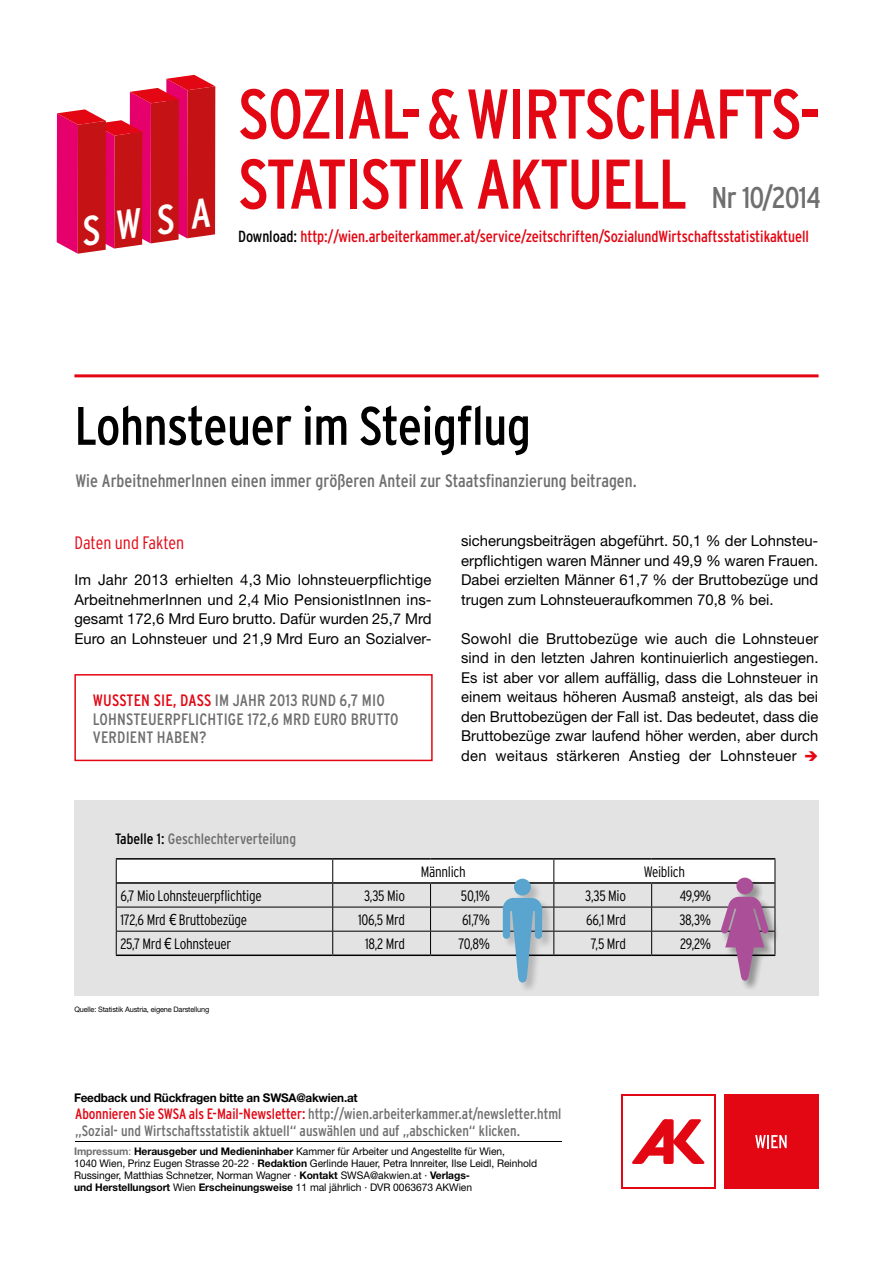
<style>
.page{position:relative;width:893px;height:1263px;background:#fff}
.page>*{position:absolute;margin:0;border:0;box-sizing:border-box;transform-origin:0 0}
.t1{font:condensed 70.05px/70.1px "Interstate";letter-spacing:-.03em;color:#e30613}
.t2{font:condensed 54px "Interstate";letter-spacing:-.01em;color:#000}
.t3{font:condensed 41.25px "Interstate";color:#fff}
.t4{font:condensed 30px "Interstate";letter-spacing:-.025em;color:#706f6f}
.t5{font:condensed 18px "Interstate";color:#706f6f}
.t6{font:300 condensed 18px "Interstate";color:#e30613}
.t7{font:condensed 16.5px/18.5px "Interstate";letter-spacing:.01em;color:#706f6f}
.t8{font:condensed 16.05px "Interstate";letter-spacing:-.005em;color:#e30613}
.t9{font:15px/19.5px "Helvetica Neue LT Pro";letter-spacing:.005em;color:#000;text-align:justify}
.t10{font:condensed 15px/16.5px "Interstate";color:#706f6f}
.t11{font:300 condensed 15px "Interstate";letter-spacing:-.02em;color:#000}
.t12{font:700 12px "Helvetica Neue LT Pro";letter-spacing:-.02em;color:#000}
.t13{font:10.5px/12px "Helvetica Neue LT Pro";letter-spacing:-.005em;color:#000}
.t14{font:7.5px "Helvetica Neue LT Pro";letter-spacing:-.02em;color:#000}
.s1{color:#000}
.s2{color:#e30613}
.s3{font-family:"Helvetica LT Pro";font-weight:400}
.s4{font-weight:700;color:#706f6f}
.s5{color:#706f6f}
.s6{font-weight:700}
</style>
<div class="page">
<div style="left:621px;top:1094px;width:95px;height:95px;background:#e30613"></div>
<div style="left:623px;top:1096px;width:91px;height:91px;background:#fff"></div>
<svg style="left:632px;top:1119px;width:73px;height:45px"></svg>
<div style="left:724px;top:1094px;width:95px;height:95px;background:#e30613"></div>
<svg style="left:755px;top:1135px;width:32px;height:13px"></svg>
<svg style="left:57px;top:75px;width:158px;height:179px"></svg>
<div style="left:74px;top:1138px;width:488px;height:5px;background:#000;opacity:.75"></div>
<hr style="left:74px;top:374px;width:745px;height:3px;background:#e30613">
<div style="left:74px;top:800px;width:745px;height:195px;background:#e3e3e3"></div>
<hr style="left:116px;top:858px;width:217px;height:2px;background:#000">
<hr style="left:333px;top:858px;width:98px;height:2px;background:#000">
<hr style="left:431px;top:858px;width:123px;height:2px;background:#000">
<hr style="left:554px;top:858px;width:98px;height:2px;background:#000">
<hr style="left:652px;top:858px;width:123px;height:2px;background:#000">
<div style="left:74px;top:674px;width:359px;height:87px;border:2px solid #e30613"></div>
<div style="left:721px;top:896px;width:59px;height:96px;background:#000;opacity:.2"></div>
<div style="left:502px;top:878px;width:52px;height:116px;background:#000;opacity:.2"></div>
<svg style="left:116px;top:859px;width:660px;height:125px"></svg>
<div style="left:514px;top:879px;width:17px;height:16px;background:#59a5cf;border-radius:50%"></div>
<h3 class="t3" style="left:78px;top:207px;width:132px;rotate:-7deg">SWSA</h3>
<h1 class="t1" style="left:238px;top:78px;width:578px">SOZIAL- &amp; WIRTSCHAFTS-<br>STATISTIK AKTUELL</h1>
<h3 class="t4" style="left:712px;top:181px;width:111px">Nr 10/2014</h3>
<p class="t8" style="left:238px;top:227px;width:572px"><span class="s1">Download:</span> http://wien.arbeiterkammer.at/service/zeitschriften/SozialundWirtschaftsstatistikaktuell</p>
<h2 class="t2" style="left:74px;top:396px;width:458px">Lohnsteuer im Steigflug</h2>
<p class="t5" style="left:75px;top:470px;width:563px">Wie ArbeitnehmerInnen einen immer größeren Anteil zur Staatsfinanzierung beitragen.</p>
<p class="t6" style="left:74px;top:533px;width:111px">Daten und Fakten</p>
<p class="t9" style="left:74px;top:570px;width:359px">Im Jahr 2013 erhielten 4,3 Mio lohnsteuerpflichtige ArbeitnehmerInnen und 2,4 Mio PensionistInnen ins&shy;gesamt 172,6 Mrd Euro brutto. Dafür wurden 25,7 Mrd Euro an Lohnsteuer und 21,9 Mrd Euro an Sozialver-</p>
<p class="t7" style="left:93px;top:691px;width:307px"><span class="s2">WUSSTEN SIE, DASS</span> IM JAHR 2013 RUND 6,7 MIO<br>LOHNSTEUERPFLICHTIGE 172,6 MRD EURO BRUTTO<br>VERDIENT HABEN?</p>
<p class="t10" style="left:115px;top:830px;width:182px"><span class="s1">Tabelle 1:</span> Geschlechterverteilung</p>
<p class="t9" style="left:461px;top:531px;width:359px">sicherungsbeiträgen abgeführt. 50,1 % der Lohnsteu&shy;erpflichtigen waren Männer und 49,9 % waren Frauen.<br>Dabei erzielten Männer 61,7 % der Bruttobezüge und trugen zum Lohnsteueraufkommen 70,8 % bei.</p>
<p class="t9" style="left:461px;top:628px;width:359px">Sowohl die Bruttobezüge wie auch die Lohnsteuer sind in den letzten Jahren kontinuierlich angestiegen.<br>Es ist aber vor allem auffällig, dass die Lohnsteuer in einem weitaus höheren Ausmaß ansteigt, als das bei den Bruttobezügen der Fall ist. Das bedeutet, dass die Bruttobezüge zwar laufend höher werden, aber durch den weitaus stärkeren Anstieg der Lohnsteuer</p>
<p class="t11" style="left:421px;top:863px;width:46px">Männlich</p>
<p class="t11" style="left:644px;top:863px;width:43px">Weiblich</p>
<p class="t11" style="left:120px;top:887px;width:143px">6,7 Mio Lohnsteuerpflichtige</p>
<p class="t11" style="left:364px;top:887px;width:42px">3,35 Mio</p>
<p class="t11" style="left:461px;top:887px;width:31px">50,1%</p>
<p class="t11" style="left:585px;top:887px;width:42px">3,35 Mio</p>
<p class="t11" style="left:680px;top:887px;width:33px">49,9%</p>
<p class="t11" style="left:120px;top:911px;width:128px">172,6 Mrd <span class="s3">€</span> Bruttobezüge</p>
<p class="t11" style="left:358px;top:911px;width:48px">106,5 Mrd</p>
<p class="t11" style="left:462px;top:911px;width:30px">61,7%</p>
<p class="t11" style="left:586px;top:911px;width:41px">66,1 Mrd</p>
<p class="t11" style="left:679px;top:911px;width:33px">38,3%</p>
<p class="t11" style="left:121px;top:935px;width:112px">25,7 Mrd <span class="s3">€</span> Lohnsteuer</p>
<p class="t11" style="left:365px;top:935px;width:42px">18,2 Mrd</p>
<p class="t11" style="left:458px;top:935px;width:33px">70,8%</p>
<p class="t11" style="left:591px;top:935px;width:37px">7,5 Mrd</p>
<p class="t11" style="left:680px;top:935px;width:32px">29,2%</p>
<p class="t14" style="left:74px;top:1005px;width:136px">Quelle: Statistik Austria, eigene Darstellung</p>
<p class="t12" style="left:74px;top:1090px;width:285px">Feedback und Rückfragen bitte an SWSA@akwien.at</p>
<p class="t10" style="left:75px;top:1106px;width:488px"><span class="s2">Abonnieren Sie SWSA als E-Mail-Newsletter:</span> http://wien.arbeiterkammer.at/newsletter.html „Sozial- und Wirtschaftsstatistik aktuell“ auswählen und auf „abschicken“ klicken.</p>
<p class="t13" style="left:74px;top:1145px;width:465px"><span class="s4">Impressum</span><span class="s5">:</span> <span class="s6">Herausgeber und Medieninhaber</span> Kammer für Arbeiter und Angestellte für Wien,<br>1040 Wien, Prinz Eugen Strasse 20-22 · <span class="s6">Redaktion</span> Gerlinde Hauer, Petra Innreiter, Ilse Leidl, Reinhold Russinger, Matthias Schnetzer, Norman Wagner · <span class="s6">Kontakt</span> SWSA@akwien.at · <span class="s6">Verlags-<br>und Herstellungsort</span> Wien <span class="s6">Erscheinungsweise</span> 11 mal jährlich · DVR 0063673 AKWien</p>
</div>
